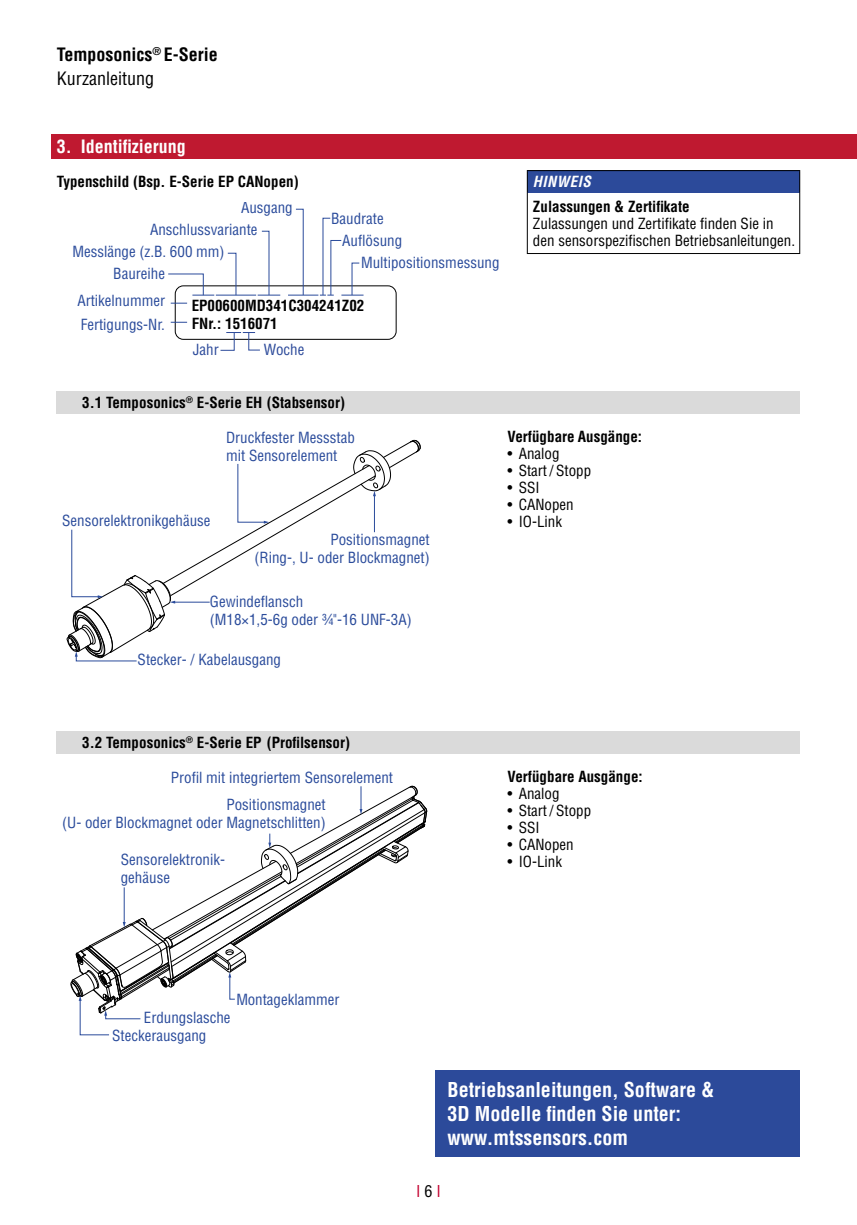
<style>
.page{position:relative;width:857px;height:1225px;background:#fff}
.page>*{position:absolute;margin:0;border:0;box-sizing:border-box;transform-origin:0 0}
.t1{font:700 condensed 20px/24px "Helvetica LT Std";color:#fff}
.t2{font:700 condensed 18px/24px "Helvetica LT Std";color:#000}
.t3{font:700 condensed 18px "Helvetica LT Std";color:#fff}
.t4{font:condensed 16px "Helvetica LT Std";color:#c3002f}
.t5{font:condensed 15px/18px "Helvetica LT Std";color:#2a4b9b}
.t6{font:700 condensed 15px/18px "Helvetica LT Std";color:#000}
.t7{font:condensed 15px/17px "Helvetica LT Std";color:#000}
.t8{font:condensed 15px "Helvetica LT Std";color:#2c4a9a}
.t9{font:italic 700 condensed 15px "Helvetica LT Std";letter-spacing:.03em;color:#fff}
.s1{font-weight:400}
.s2{color:#000}
</style>
<div class="page">
<div style="left:57px;top:392px;width:742px;height:22px;background:#dadada"></div>
<div style="left:57px;top:732px;width:742px;height:22px;background:#dadada"></div>
<div style="left:51px;top:134px;width:805px;height:25px;background:#bf1930"></div>
<div style="left:175px;top:286px;width:221px;height:53px;border:1px solid #000;border-radius:8px"></div>
<hr style="left:216px;top:295px;width:40px;height:1px;background:#2a4b9b">
<hr style="left:288px;top:295px;width:30px;height:1px;background:#2a4b9b">
<svg style="left:168px;top:273px;width:46px;height:23px"></svg>
<svg style="left:227px;top:253px;width:9px;height:43px"></svg>
<svg style="left:257px;top:231px;width:23px;height:65px"></svg>
<svg style="left:295px;top:209px;width:8px;height:86px"></svg>
<svg style="left:320px;top:218px;width:43px;height:78px"></svg>
<svg style="left:171px;top:322px;width:16px;height:1px"></svg>
<svg style="left:171px;top:303px;width:16px;height:1px"></svg>
<svg style="left:220px;top:332px;width:40px;height:19px"></svg>
<svg style="left:66px;top:439px;width:354px;height:222px"></svg>
<svg style="left:70px;top:785px;width:357px;height:250px"></svg>
<div style="left:435px;top:1070px;width:364px;height:86px;background:#2c4a9a"></div>
<div style="left:527px;top:171px;width:272px;height:22px;background:#2c4a9a"></div>
<hr style="left:526px;top:193px;width:1px;height:60px;background:#000">
<hr style="left:798px;top:193px;width:1px;height:60px;background:#000">
<hr style="left:526px;top:253px;width:273px;height:1px;background:#000">
<hr style="left:526px;top:170px;width:273px;height:1px;background:#000">
<svg style="left:526px;top:171px;width:1px;height:22px"></svg>
<p class="t2" style="left:57px;top:42px;width:162px">Temposonics<sup>®</sup> E-Serie<br><span class="s1">Kurzanleitung</span></p>
<p class="t3" style="left:57px;top:135px;width:131px">3. Identifizierung</p>
<p class="t6" style="left:57px;top:172px;width:243px">Typenschild (Bsp. E-Serie EP CANopen)</p>
<p class="t5" style="left:241px;top:199px;width:53px">Ausgang</p>
<p class="t5" style="left:150px;top:221px;width:109px">Anschlussvariante</p>
<p class="t5" style="left:72px;top:242px;width:154px">Messlänge (z.B. 600 mm)</p>
<p class="t5" style="left:113px;top:264px;width:53px">Baureihe</p>
<p class="t5" style="left:331px;top:210px;width:54px">Baudrate</p>
<p class="t5" style="left:342px;top:232px;width:61px">Auflösung</p>
<p class="t5" style="left:361px;top:254px;width:140px">Multipositionsmessung</p>
<p class="t5" style="left:77px;top:289px;width:89px;line-height:23.2px">Artikelnummer<br>Fertigungs-Nr.</p>
<p class="t6" style="left:191px;top:297px;width:174px">EP00600MD341C304241Z02<br>FNr.: 1516071</p>
<p class="t8" style="left:193px;top:340px;width:27px">Jahr</p>
<p class="t8" style="left:263px;top:340px;width:42px">Woche</p>
<p class="t9" style="left:532px;top:172px;width:59px">HINWEIS</p>
<p class="t6" style="left:532px;top:197px;width:158px">Zulassungen &amp; Zertifikate</p>
<p class="t7" style="left:532px;top:214px;width:263px">Zulassungen und Zertifikate finden Sie in den sensorspezifischen Betriebsanleitungen.</p>
<p class="t6" style="left:82px;top:394px;width:264px">3.1 Temposonics<sup>®</sup> E-Serie EH (Stabsensor)</p>
<p class="t5" style="left:226px;top:428px;width:130px">Druckfester Messstab mit Sensorelement</p>
<p class="t5" style="left:62px;top:512px;width:150px">Sensorelektronikgehäuse</p>
<p class="t5" style="left:254px;top:530px;width:176px;text-align:right">Positionsmagnet<br>(Ring-, U- oder Blockmagnet)</p>
<p class="t5" style="left:210px;top:592px;width:203px">Gewindeflansch<br>(M18×1,5-6g oder ¾"-16 UNF-3A)</p>
<p class="t5" style="left:138px;top:650px;width:145px">Stecker- / Kabelausgang</p>
<p class="t6" style="left:507px;top:428px;width:136px">Verfügbare Ausgänge:</p>
<p class="t7" style="left:507px;top:445px;width:54px">• Analog</p>
<p class="t7" style="left:507px;top:462px;width:85px">• Start / Stopp</p>
<p class="t7" style="left:507px;top:479px;width:34px">• SSI</p>
<p class="t7" style="left:507px;top:496px;width:68px">• CANopen</p>
<p class="t7" style="left:507px;top:513px;width:56px">• IO-Link</p>
<p class="t6" style="left:82px;top:734px;width:269px">3.2 Temposonics<sup>®</sup> E-Serie EP (Profilsensor)</p>
<p class="t5" style="left:226px;top:764px;width:168px;line-height:27px;text-indent:-56px">Profil mit integriertem Sensorelement<br>Positionsmagnet</p>
<p class="t5" style="left:62px;top:813px;width:265px">(U- oder Blockmagnet oder Magnetschlitten)</p>
<p class="t5" style="left:121px;top:850px;width:106px">Sensorelektronik&shy;gehäuse</p>
<p class="t6" style="left:507px;top:767px;width:137px">Verfügbare Ausgänge:</p>
<p class="t7" style="left:507px;top:785px;width:54px">• Analog</p>
<p class="t7" style="left:507px;top:802px;width:85px">• Start / Stopp</p>
<p class="t7" style="left:507px;top:819px;width:34px">• SSI</p>
<p class="t7" style="left:507px;top:836px;width:68px">• CANopen</p>
<p class="t7" style="left:507px;top:853px;width:56px">• IO-Link</p>
<p class="t5" style="left:236px;top:990px;width:105px">Montageklammer</p>
<p class="t5" style="left:144px;top:1008px;width:88px">Erdungslasche</p>
<p class="t5" style="left:112px;top:1026px;width:96px">Steckerausgang</p>
<h1 class="t1" style="left:447px;top:1077px;width:268px">Betriebsanleitungen, Software &amp;<br>3D Modelle finden Sie unter: www.mtssensors.com</h1>
<p class="t4" style="left:416px;top:1180px;width:26px">I <span class="s2">6</span> I</p>
</div>
